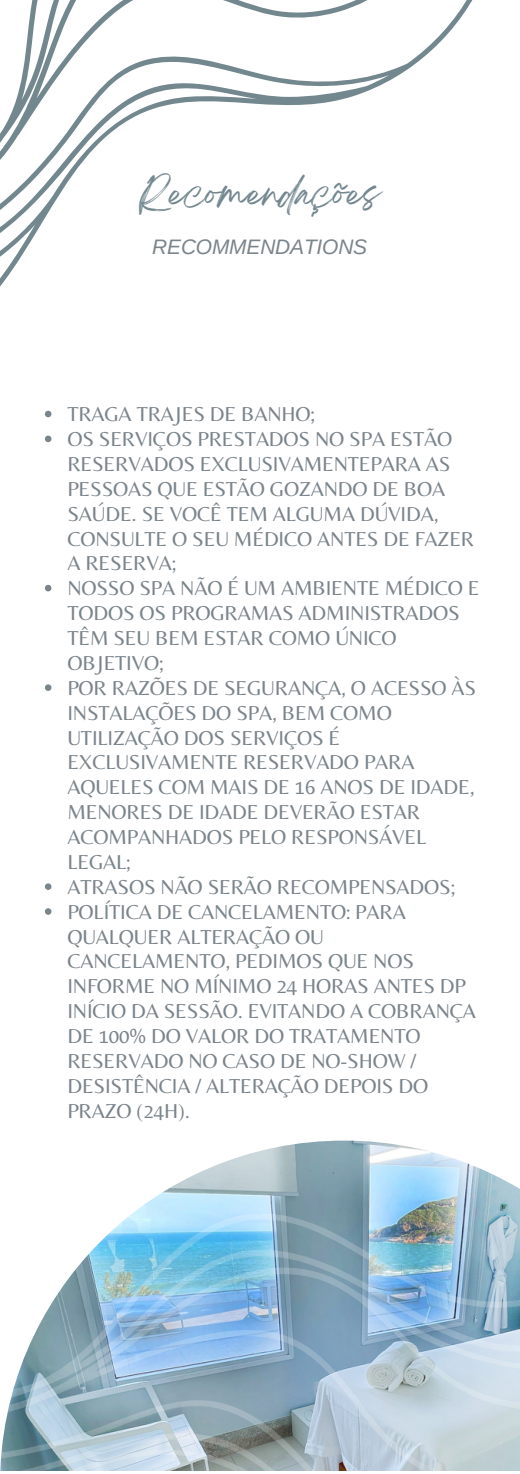
<style>
.page{position:relative;width:520px;height:1474px;background:#fff}
.page>*{position:absolute;margin:0;border:0;box-sizing:border-box;transform-origin:0 0}
.t1{font:31.5px "Breathing";letter-spacing:-.01em;color:#73878f}
.t2{font:21px/24.8px "Belleza";letter-spacing:-.01em;color:#7a848b}
.t3{font:italic 21px "Arimo";letter-spacing:-.01em;color:#7a848b}
</style>
<div class="page">
<svg style="left:0;top:0;width:473px;height:287px"></svg>
<svg style="left:0;top:0;width:368px;height:163px"></svg>
<svg style="left:45px;top:411px;width:6px;height:6px"></svg>
<svg style="left:45px;top:436px;width:6px;height:6px"></svg>
<svg style="left:45px;top:585px;width:6px;height:6px"></svg>
<svg style="left:45px;top:684px;width:6px;height:7px"></svg>
<svg style="left:45px;top:883px;width:6px;height:7px"></svg>
<svg style="left:45px;top:908px;width:6px;height:7px"></svg>
<img style="left:0;top:1140px;width:520px;height:330px">
<p class="t1" style="left:139px;top:184px;width:243px">Recomendações</p>
<p class="t3" style="left:152px;top:235px;width:216px">RECOMMENDATIONS</p>
<p class="t2" style="left:67px;top:401px;width:249px">TRAGA TRAJES DE BANHO;</p>
<p class="t2" style="left:67px;top:426px;width:408px">OS SERVIÇOS PRESTADOS NO SPA ESTÃO<br>RESERVADOS EXCLUSIVAMENTEPARA AS<br>PESSOAS QUE ESTÃO GOZANDO DE BOA<br>SAÚDE. SE VOCÊ TEM ALGUMA DÚVIDA,<br>CONSULTE O SEU MÉDICO ANTES DE FAZER<br>A RESERVA;</p>
<p class="t2" style="left:67px;top:576px;width:414px">NOSSO SPA NÃO É UM AMBIENTE MÉDICO E<br>TODOS OS PROGRAMAS ADMINISTRADOS<br>TÊM SEU BEM ESTAR COMO ÚNICO<br>OBJETIVO;</p>
<p class="t2" style="left:67px;top:675px;width:410px">POR RAZÕES DE SEGURANÇA, O ACESSO ÀS<br>INSTALAÇÕES DO SPA, BEM COMO<br>UTILIZAÇÃO DOS SERVIÇOS É<br>EXCLUSIVAMENTE RESERVADO PARA<br>AQUELES COM MAIS DE 16 ANOS DE IDADE,<br>MENORES DE IDADE DEVERÃO ESTAR<br>ACOMPANHADOS PELO RESPONSÁVEL<br>LEGAL;</p>
<p class="t2" style="left:67px;top:874px;width:389px">ATRASOS NÃO SERÃO RECOMPENSADOS;</p>
<p class="t2" style="left:67px;top:899px;width:410px">POLÍTICA DE CANCELAMENTO: PARA<br>QUALQUER ALTERAÇÃO OU<br>CANCELAMENTO, PEDIMOS QUE NOS<br>INFORME NO MÍNIMO 24 HORAS ANTES DP<br>INÍCIO DA SESSÃO. EVITANDO A COBRANÇA<br>DE 100% DO VALOR DO TRATAMENTO<br>RESERVADO NO CASO DE NO-SHOW /<br>DESISTÊNCIA / ALTERAÇÃO DEPOIS DO<br>PRAZO (24H).</p>
</div>
